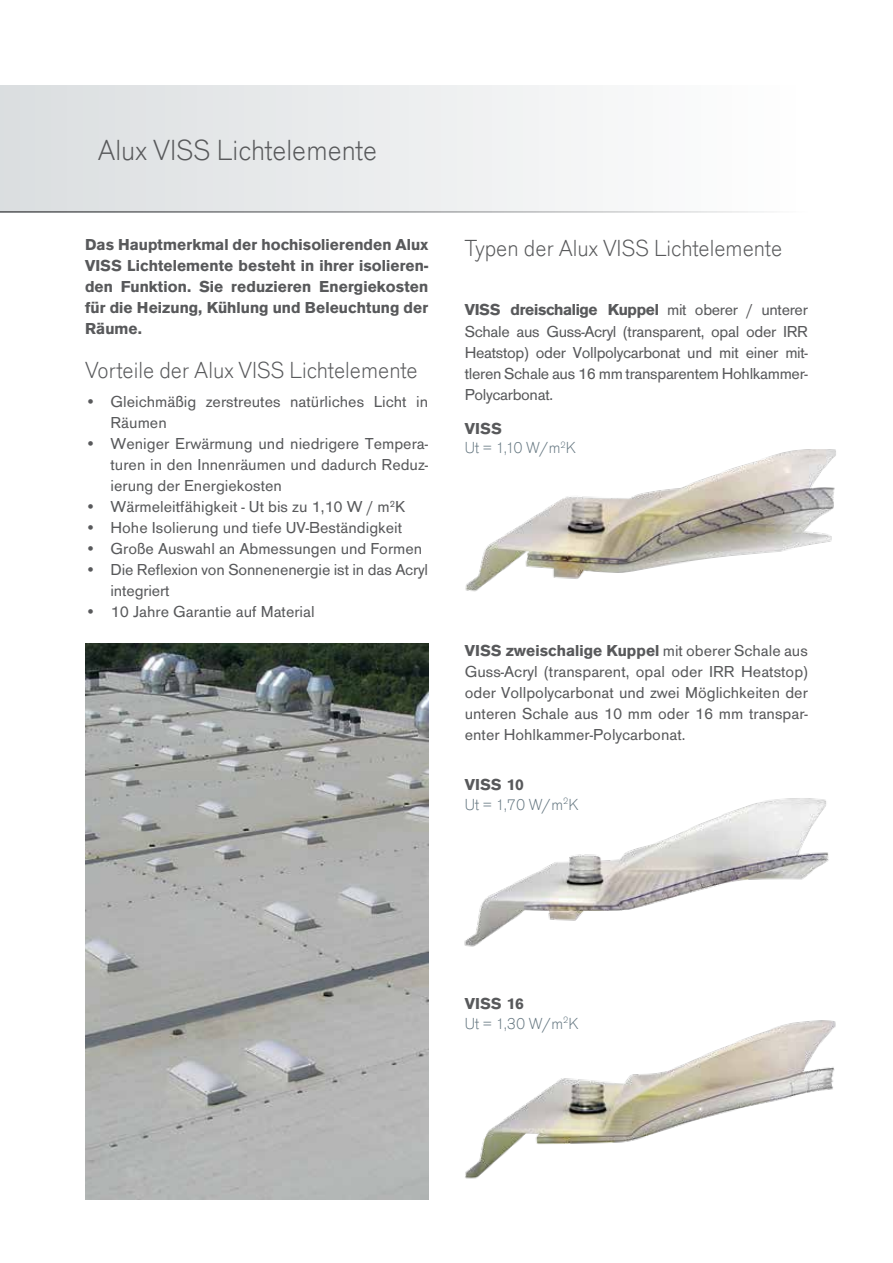
<style>
.page{position:relative;width:893px;height:1263px;background:#fff}
.page>*{position:absolute;margin:0;border:0;box-sizing:border-box;transform-origin:0 0}
.t1{font:30px "Accius T Ligh";color:#58595b}
.t2{font:24px "Accius T Ligh";color:#58595b}
.t3{font:16.5px/21px "Accius TEE";color:#58595b;text-align:justify}
.t4{font:700 16.5px/21px "Accius TEE";letter-spacing:.005em;color:#58595b;text-align:justify}
.t5{font:16.5px "Accius T Ligh";color:#647680}
.s1{font-weight:700}
</style>
<div class="page">
<div style="left:0;top:85px;width:808px;height:128px;background:linear-gradient(to right,#dadee0,#fff)"></div>
<hr style="left:0;top:211px;width:808px;height:2px;background:#58595b">
<img style="left:465px;top:449px;width:371px;height:143px">
<img style="left:464px;top:798px;width:365px;height:149px">
<img style="left:465px;top:1020px;width:371px;height:159px">
<img style="left:85px;top:644px;width:343px;height:555px">
<h1 class="t1" style="left:98px;top:133px;width:281px">Alux VISS Lichtelemente</h1>
<p class="t4" style="left:85px;top:234px;width:345px">Das Hauptmerkmal der hochisolierenden Alux VISS Lichtelemente besteht in ihrer isolieren&shy;den Funktion. Sie reduzieren Energiekosten für die Heizung, Kühlung und Beleuchtung der Räume.</p>
<h2 class="t2" style="left:85px;top:356px;width:334px">Vorteile der Alux VISS Lichtelemente</h2>
<p class="t3" style="left:111px;top:391px;width:319px;text-indent:-25px">• Gleichmäßig zerstreutes natürliches Licht in<br>Räumen</p>
<p class="t3" style="left:111px;top:433px;width:319px;text-indent:-25px">• Weniger Erwärmung und niedrigere Tempera&shy;turen in den Innenräumen und dadurch Reduz&shy;ierung der Energiekosten</p>
<p class="t3" style="left:85px;top:496px;width:322px">• Wärmeleitfähigkeit - Ut bis zu 1,10 W / m<sup>2</sup>K</p>
<p class="t3" style="left:85px;top:517px;width:319px">• Hohe Isolierung und tiefe UV-Beständigkeit</p>
<p class="t3" style="left:85px;top:538px;width:339px">• Große Auswahl an Abmessungen und Formen</p>
<p class="t3" style="left:111px;top:559px;width:319px;text-indent:-25px">• Die Reflexion von Sonnenenergie ist in das Acryl integriert</p>
<p class="t3" style="left:85px;top:601px;width:231px">• 10 Jahre Garantie auf Material</p>
<h2 class="t2" style="left:465px;top:235px;width:319px">Typen der Alux VISS Lichtelemente</h2>
<p class="t3" style="left:465px;top:300px;width:345px"><span class="s1">VISS dreischalige Kuppel</span> mit oberer / unterer Schale aus Guss-Acryl (transparent, opal oder IRR Heatstop) oder Vollpolycarbonat und mit einer mit&shy;tleren Schale aus 16 mm transparentem Hohlkammer-Polycarbonat.</p>
<p class="t4" style="left:465px;top:418px;width:38px">VISS</p>
<p class="t5" style="left:465px;top:439px;width:113px">Ut = 1,10 W/m<sup>2</sup>K</p>
<p class="t3" style="left:465px;top:640px;width:345px"><span class="s1">VISS zweischalige Kuppel</span> mit oberer Schale aus Guss-Acryl (transparent, opal oder IRR Heatstop) oder Vollpolycarbonat und zwei Möglichkeiten der unteren Schale aus 10 mm oder 16 mm transpar&shy;enter Hohlkammer-Polycarbonat.</p>
<p class="t4" style="left:465px;top:774px;width:61px">VISS 10</p>
<p class="t5" style="left:465px;top:795px;width:115px">Ut = 1,70 W/m<sup>2</sup>K</p>
<p class="t4" style="left:465px;top:993px;width:61px">VISS 16</p>
<p class="t5" style="left:465px;top:1014px;width:115px">Ut = 1,30 W/m<sup>2</sup>K</p>
</div>
